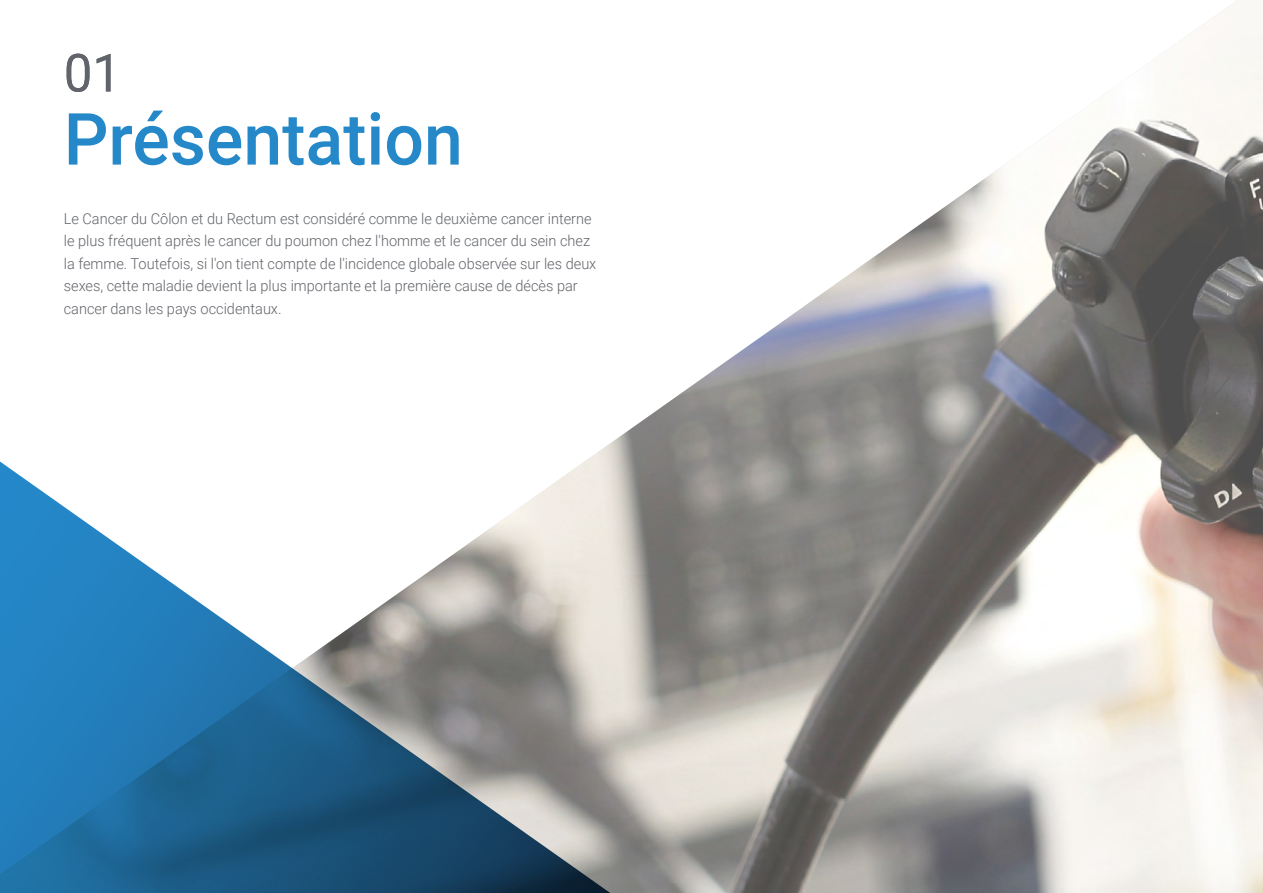
<style>
.page{position:relative;width:1263px;height:893px;background:#fff}
.page>*{position:absolute;margin:0;border:0;box-sizing:border-box;transform-origin:0 0}
.t1{font:500 72px "Roboto";color:#2488c9}
.t2{font:52.5px "Roboto";color:#61646a}
.t3{font:300 15px/22.5px "Roboto";color:#61646a}
</style>
<div class="page">
<img style="left:607px;top:0;width:656px;height:893px">
<svg style="left:0;top:446px;width:640px;height:447px"></svg>
<h2 class="t2" style="left:64px;top:36px;width:59px">01</h2>
<h1 class="t1" style="left:64px;top:89px;width:401px">Présentation</h1>
<p class="t3" style="left:64px;top:207px;width:534px">Le Cancer du Côlon et du Rectum est considéré comme le deuxième cancer interne le plus fréquent après le cancer du poumon chez l'homme et le cancer du sein chez la femme. Toutefois, si l'on tient compte de l'incidence globale observée sur les deux sexes, cette maladie devient la plus importante et la première cause de décès par cancer dans les pays occidentaux.</p>
</div>
